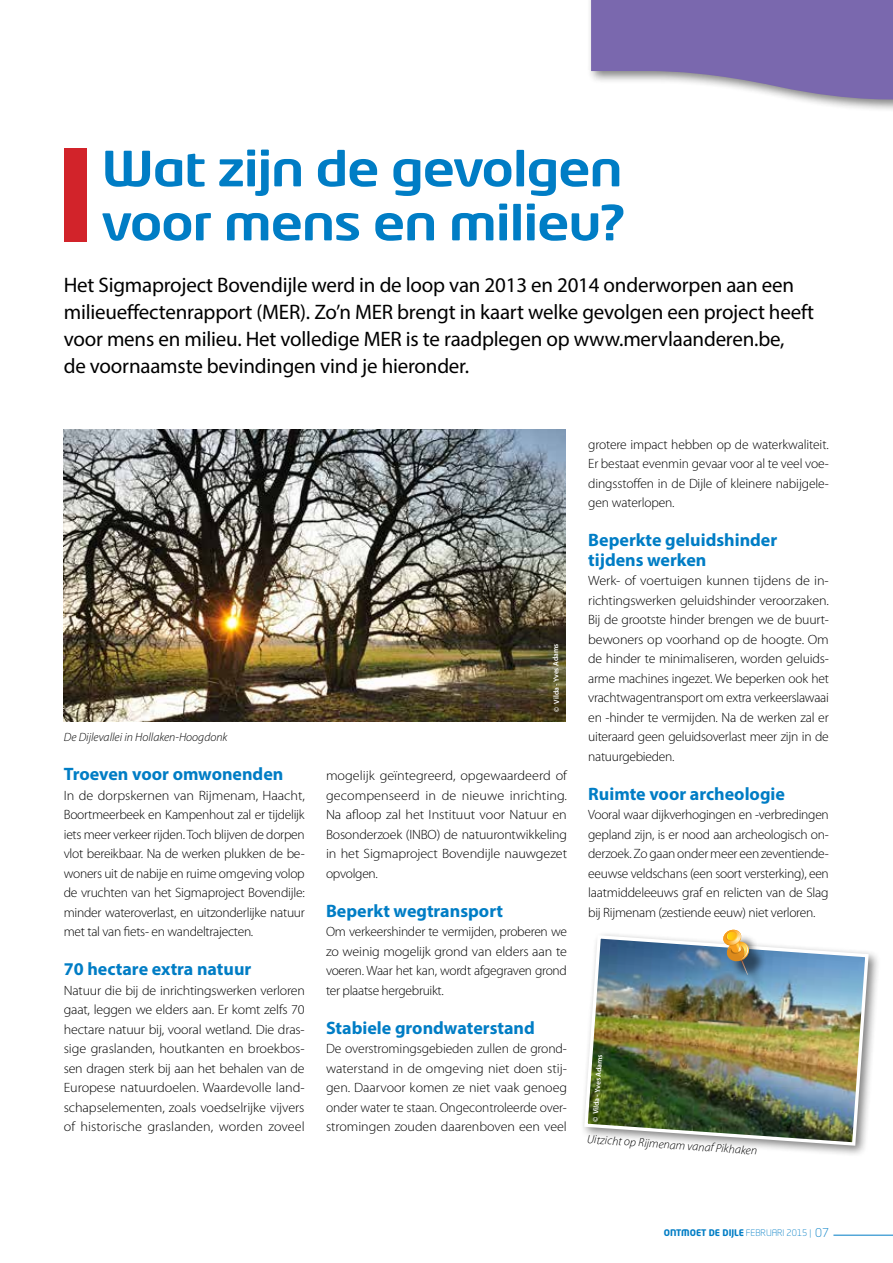
<style>
.page{position:relative;width:893px;height:1263px;background:#fff}
.page>*{position:absolute;margin:0;border:0;box-sizing:border-box;transform-origin:0 0}
.t1{font:500 48px/54px "Neo Tech Std";letter-spacing:-.03em;color:#007dc5;scale:1.2 1}
.t2{font:21px/27px "Myriad Pro";letter-spacing:-.01em;color:#000}
.t3{font:700 18px/19.5px "Myriad Pro";color:#007dc5}
.t4{font:300 13.5px/19.5px "Myriad Pro";letter-spacing:-.015em;color:#000;text-align:justify}
.t5{font:300 13.5px/19.5px "Myriad Pro";letter-spacing:-.015em;color:#000;text-align:justify;scale:1.05 1}
.t6{font:italic 300 12px "Myriad Pro";color:#000}
.t7{font:700 9px "Neo Tech Std";color:#007dc5}
.t8{font:600 7.5px "Myriad Pro";color:#fff}
.s1{font-weight:300}
.s2{font-weight:300;font-size:12px}
</style>
<div class="page">
<hr style="left:833px;top:1235px;width:60px;height:1px;background:#007dc5">
<div style="left:586px;top:0;width:307px;height:113px;background:#000;opacity:.5"></div>
<svg style="left:591px;top:0;width:302px;height:103px;background:#8f80b9"></svg>
<div style="left:64px;top:148px;width:22px;height:94px;background:#d2232a"></div>
<div style="left:580px;top:931px;width:301px;height:227px;background:#000;opacity:.5"></div>
<img style="left:582px;top:933px;width:288px;height:214px">
<div style="left:727px;top:933px;width:39px;height:58px;background:#000;opacity:.5"></div>
<svg style="left:722px;top:930px;width:28px;height:45px"></svg>
<img style="left:64px;top:429px;width:502px;height:293px">
<h1 class="t1" style="left:101px;top:141px;width:438px">Wat zijn de gevolgen voor mens en milieu?</h1>
<p class="t2" style="left:64px;top:271px;width:752px">Het Sigmaproject Bovendijle werd in de loop van 2013 en 2014 onderworpen aan een milieueffectenrapport (MER). Zo’n MER brengt in kaart welke gevolgen een project heeft voor mens en milieu. Het volledige MER is te raadplegen op www.mervlaanderen.be,<br>de voornaamste bevindingen vind je hieronder.</p>
<p class="t6" style="left:64px;top:731px;width:165px">De Dijlevallei in Hollaken-Hoogdonk</p>
<h3 class="t3" style="left:64px;top:764px;width:221px">Troeven voor omwonenden</h3>
<p class="t5" style="left:64px;top:785px;width:231px">In de dorpskernen van Rijmenam, Haacht, Boortmeerbeek en Kampenhout zal er tijdelijk iets meer verkeer rijden. Toch blijven de dorpen vlot bereikbaar. Na de werken plukken de be&shy;woners uit de nabije en ruime omgeving volop de vruchten van het Sigmaproject Bovendijle: minder wateroverlast, en uitzonderlijke natuur met tal van fiets- en wandeltrajecten.</p>
<h3 class="t3" style="left:64px;top:959px;width:189px">70 hectare extra natuur</h3>
<p class="t4" style="left:64px;top:980px;width:243px">Natuur die bij de inrichtingswerken verloren gaat, leggen we elders aan. Er komt zelfs 70 hectare natuur bij, vooral wetland. Die dras&shy;sige graslanden, houtkanten en broekbos&shy;sen dragen sterk bij aan het behalen van de Europese natuurdoelen. Waardevolle land&shy;schapselementen, zoals voedselrijke vijvers of historische graslanden, worden zoveel</p>
<p class="t8" style="left:552px;top:712px;width:70px;rotate:-91deg">© Vilda - Yves Adams</p>
<p class="t5" style="left:326px;top:766px;width:231px">mogelijk geïntegreerd, opgewaardeerd of gecompenseerd in de nieuwe inrichting.<br>Na afloop zal het Instituut voor Natuur en Bosonderzoek (INBO) de natuurontwikkeling in het Sigmaproject Bovendijle nauwgezet opvolgen.</p>
<h3 class="t3" style="left:326px;top:900px;width:179px">Beperkt wegtransport</h3>
<p class="t4" style="left:326px;top:922px;width:242px">Om verkeershinder te vermijden, proberen we zo weinig mogelijk grond van elders aan te voeren. Waar het kan, wordt afgegraven grond ter plaatse hergebruikt.</p>
<h3 class="t3" style="left:326px;top:1017px;width:210px">Stabiele grondwaterstand</h3>
<p class="t4" style="left:326px;top:1039px;width:243px">De overstromingsgebieden zullen de grond&shy;waterstand in de omgeving niet doen stij&shy;gen. Daarvoor komen ze niet vaak genoeg onder water te staan. Ongecontroleerde over&shy;stromingen zouden daarenboven een veel</p>
<p class="t4" style="left:588px;top:434px;width:242px">grotere impact hebben op de waterkwaliteit.<br>Er bestaat evenmin gevaar voor al te veel voe&shy;dingsstoffen in de Dijle of kleinere nabijgele&shy;gen waterlopen.</p>
<h3 class="t3" style="left:588px;top:530px;width:191px">Beperkte geluidshinder tijdens werken</h3>
<p class="t5" style="left:588px;top:571px;width:231px">Werk- of voertuigen kunnen tijdens de in&shy;richtingswerken geluidshinder veroorzaken.<br>Bij de grootste hinder brengen we de buurt&shy;bewoners op voorhand op de hoogte. Om de hinder te minimaliseren, worden geluids&shy;arme machines ingezet. We beperken ook het vrachtwagentransport om extra verkeerslawaai en -hinder te vermijden. Na de werken zal er uiteraard geen geluidsoverlast meer zijn in de natuurgebieden.</p>
<h3 class="t3" style="left:588px;top:783px;width:198px">Ruimte voor archeologie</h3>
<p class="t4" style="left:588px;top:805px;width:242px">Vooral waar dijkverhogingen en -verbredingen gepland zijn, is er nood aan archeologisch on&shy;derzoek. Zo gaan onder meer een zeventiende&shy;eeuwse veldschans (een soort versterking), een laatmiddeleeuws graf en relicten van de Slag bij Rijmenam (zestiende eeuw) niet verloren.</p>
<p class="t8" style="left:590px;top:1122px;width:70px;rotate:-86deg">© Vilda - Yves Adams</p>
<p class="t6" style="left:587px;top:1132px;width:172px;rotate:4deg">Uitzicht op Rijmenam vanaf Pikhaken</p>
<p class="t7" style="left:664px;top:1226px;width:167px">ONTMOET DE DIJLE <span class="s1">FEBRUARI 2015 |</span> <span class="s2">07</span></p>
</div>
